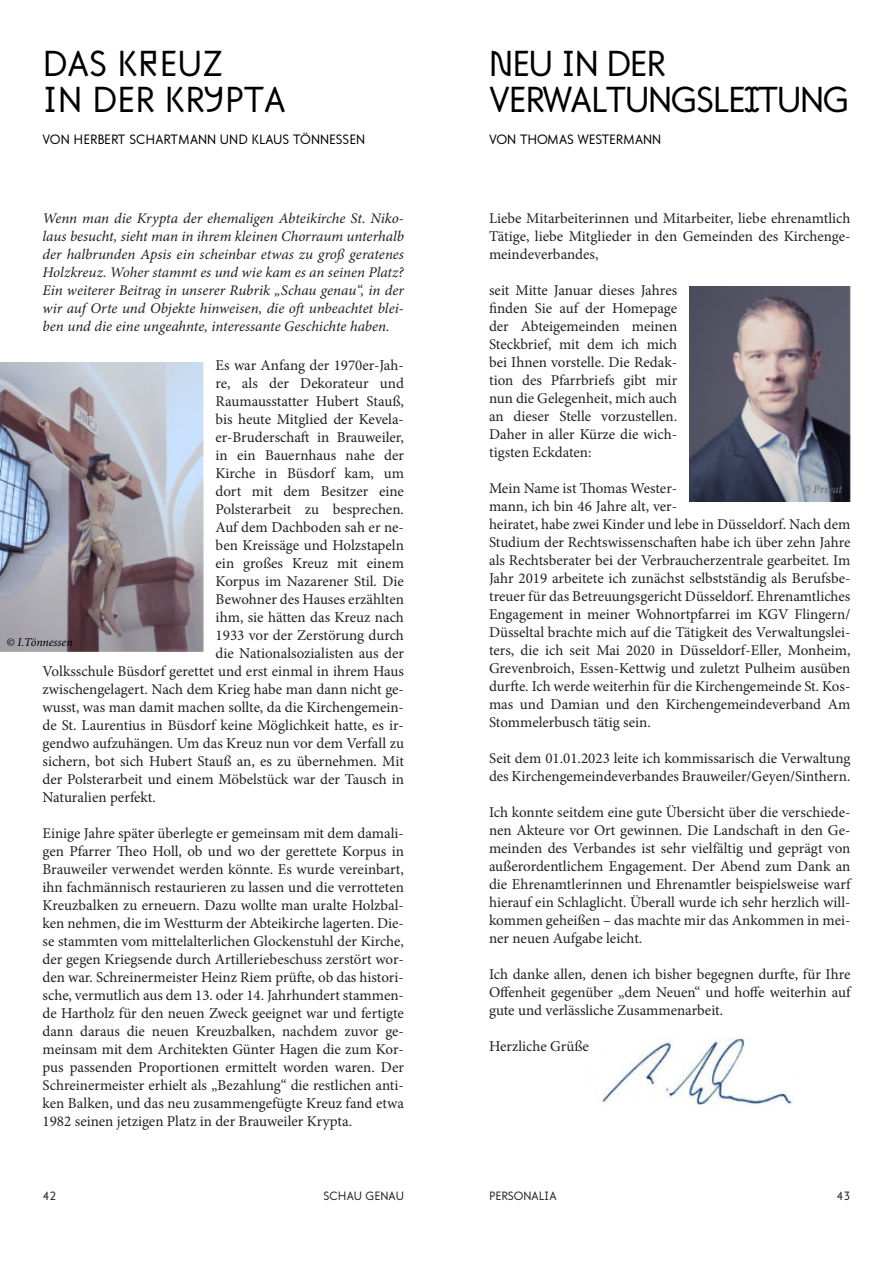
<style>
.page{position:relative;width:893px;height:1263px;background:#fff}
.page>*{position:absolute;margin:0;border:0;box-sizing:border-box;transform-origin:0 0}
.t1{font:36px/36px "Gemeinschaft Regular neu";letter-spacing:-.04em;color:#000}
.t2{font:36px/36px "Gemeinschaft Regular neu";color:#000}
.t3{font:15px/18px "Minion Pro";color:#231f20;text-align:justify}
.t4{font:italic 14.7px/18px "Minion Pro";letter-spacing:-.005em;color:#231f20;text-align:justify}
.t5{font:13.5px "Gemeinschaft Regular neu";color:#000}
.t6{font:12px "Gemeinschaft Regular neu";color:#231f20}
.t7{font:italic 12px "Minion Pro";letter-spacing:-.01em;color:#000}
.t8{font:italic 12px "Minion Pro";letter-spacing:-.005em;color:#737373}
.s1{font-family:"Gemeinschaft Sonderzeichen"}
</style>
<div class="page">
<img style="left:0;top:362px;width:203px;height:290px">
<img style="left:601px;top:1037px;width:192px;height:67px">
<img style="left:690px;top:286px;width:161px;height:215px">
<h1 class="t2" style="left:43px;top:49px;width:245px">DAS K<span class="s1">R</span>EUZ<br>IN DER KR<span class="s1">Y</span>PTA</h1>
<p class="t5" style="left:43px;top:134px;width:324px">VON HERBERT SCHARTMANN UND KLAUS TÖNNESSEN</p>
<p class="t4" style="left:43px;top:211px;width:363px">Wenn man die Krypta der ehemaligen Abteikirche St. Niko&shy;laus besucht, sieht man in ihrem kleinen Chorraum unterhalb der halbrunden Apsis ein scheinbar etwas zu groß geratenes Holzkreuz. Woher stammt es und wie kam es an seinen Platz?<br>Ein weiterer Beitrag in unserer Rubrik „Schau genau“, in der wir auf Orte und Objekte hinweisen, die oft unbeachtet blei&shy;ben und die eine ungeahnte, interessante Geschichte haben.</p>
<p class="t3" style="left:216px;top:358px;width:190px">Es war Anfang der 1970er-Jah-</p>
<p class="t3" style="left:216px;top:376px;width:190px">re, als der Dekorateur und</p>
<p class="t3" style="left:216px;top:394px;width:190px">Raumausstatter Hubert Stauß,</p>
<p class="t3" style="left:216px;top:412px;width:190px">bis heute Mitglied der Kevela-</p>
<p class="t3" style="left:216px;top:430px;width:190px">er-Bruderschaft in Brauweiler,</p>
<p class="t3" style="left:216px;top:448px;width:190px">in ein Bauernhaus nahe der</p>
<p class="t3" style="left:216px;top:466px;width:190px">Kirche in Büsdorf kam, um</p>
<p class="t3" style="left:216px;top:484px;width:190px">dort mit dem Besitzer eine</p>
<p class="t3" style="left:216px;top:502px;width:190px">Polsterarbeit zu besprechen.</p>
<p class="t3" style="left:216px;top:520px;width:190px">Auf dem Dachboden sah er ne-</p>
<p class="t3" style="left:216px;top:538px;width:190px">ben Kreissäge und Holzstapeln</p>
<p class="t3" style="left:216px;top:556px;width:190px">ein großes Kreuz mit einem</p>
<p class="t3" style="left:216px;top:574px;width:190px">Korpus im Nazarener Stil. Die</p>
<p class="t3" style="left:216px;top:592px;width:190px">Bewohner des Hauses erzählten</p>
<p class="t3" style="left:216px;top:610px;width:190px">ihm, sie hätten das Kreuz nach</p>
<p class="t3" style="left:216px;top:628px;width:190px">1933 vor der Zerstörung durch</p>
<p class="t3" style="left:216px;top:646px;width:190px">die Nationalsozialisten aus der</p>
<p class="t3" style="left:43px;top:664px;width:363px">Volksschule Büsdorf gerettet und erst einmal in ihrem Haus</p>
<p class="t3" style="left:43px;top:682px;width:363px">zwischengelagert. Nach dem Krieg habe man dann nicht ge-</p>
<p class="t3" style="left:43px;top:700px;width:363px">wusst, was man damit machen sollte, da die Kirchengemein-</p>
<p class="t3" style="left:43px;top:718px;width:363px">de St. Laurentius in Büsdorf keine Möglichkeit hatte, es ir-</p>
<p class="t3" style="left:43px;top:736px;width:363px">gendwo aufzuhängen. Um das Kreuz nun vor dem Verfall zu</p>
<p class="t3" style="left:43px;top:754px;width:363px">sichern, bot sich Hubert Stauß an, es zu übernehmen. Mit</p>
<p class="t3" style="left:43px;top:772px;width:363px">der Polsterarbeit und einem Möbelstück war der Tausch in</p>
<p class="t3" style="left:43px;top:790px;width:115px">Naturalien perfekt.</p>
<p class="t3" style="left:43px;top:826px;width:363px">Einige Jahre später überlegte er gemeinsam mit dem damali&shy;gen Pfarrer Theo Holl, ob und wo der gerettete Korpus in Brauweiler verwendet werden könnte. Es wurde vereinbart, ihn fachmännisch restaurieren zu lassen und die verrotteten Kreuzbalken zu erneuern. Dazu wollte man uralte Holzbal&shy;ken nehmen, die im Westturm der Abteikirche lagerten. Die&shy;se stammten vom mittelalterlichen Glockenstuhl der Kirche, der gegen Kriegsende durch Artilleriebeschuss zerstört wor&shy;den war. Schreinermeister Heinz Riem prüfte, ob das histori&shy;sche, vermutlich aus dem 13. oder 14. Jahrhundert stammen&shy;de Hartholz für den neuen Zweck geeignet war und fertigte dann daraus die neuen Kreuzbalken, nachdem zuvor ge&shy;meinsam mit dem Architekten Günter Hagen die zum Kor&shy;pus passenden Proportionen ermittelt worden waren. Der Schreinermeister erhielt als „Bezahlung“ die restlichen anti&shy;ken Balken, und das neu zusammengefügte Kreuz fand etwa 1982 seinen jetzigen Platz in der Brauweiler Krypta.</p>
<p class="t7" style="left:6px;top:637px;width:68px">© I.Tönnessen</p>
<p class="t6" style="left:43px;top:1191px;width:15px">42</p>
<p class="t6" style="left:324px;top:1191px;width:82px">SCHAU GENAU</p>
<h1 class="t1" style="left:489px;top:49px;width:362px">NEU IN DER<br>VERWALTUNGSLE<span class="s1">I</span>TUNG</h1>
<p class="t5" style="left:489px;top:134px;width:174px">VON THOMAS WESTERMANN</p>
<p class="t3" style="left:489px;top:211px;width:363px">Liebe Mitarbeiterinnen und Mitarbeiter, liebe ehrenamtlich Tätige, liebe Mitglieder in den Gemeinden des Kirchenge&shy;meindeverbandes,</p>
<p class="t3" style="left:489px;top:283px;width:190px">seit Mitte Januar dieses Jahres finden Sie auf der Homepage der Abteigemeinden meinen Steckbrief, mit dem ich mich bei Ihnen vorstelle. Die Redak&shy;tion des Pfarrbriefs gibt mir nun die Gelegenheit, mich auch an dieser Stelle vorzustellen.<br>Daher in aller Kürze die wich&shy;tigsten Eckdaten:</p>
<p class="t3" style="left:489px;top:481px;width:363px;text-align:left">Mein Name ist Thomas Wester-<br>mann, ich bin 46 Jahre alt, ver-<br>heiratet, habe zwei Kinder und lebe in Düsseldorf. Nach dem Studium der Rechtswissenschaften habe ich über zehn Jahre als Rechtsberater bei der Verbraucherzentrale gearbeitet. Im Jahr 2019 arbeitete ich zunächst selbstständig als Berufsbe&shy;treuer für das Betreuungsgericht Düsseldorf. Ehrenamtliches Engagement in meiner Wohnortpfarrei im KGV Flingern/ Düsseltal brachte mich auf die Tätigkeit des Verwaltungslei&shy;ters, die ich seit Mai 2020 in Düsseldorf-Eller, Monheim, Grevenbroich, Essen-Kettwig und zuletzt Pulheim ausüben durfte. Ich werde weiterhin für die Kirchengemeinde St. Kos&shy;mas und Damian und den Kirchengemeindeverband Am Stommelerbusch tätig sein.</p>
<p class="t3" style="left:489px;top:751px;width:363px">Seit dem 01.01.2023 leite ich kommissarisch die Verwaltung des Kirchengemeindeverbandes Brauweiler/Geyen/Sinthern.</p>
<p class="t3" style="left:489px;top:805px;width:363px">Ich konnte seitdem eine gute Übersicht über die verschiede&shy;nen Akteure vor Ort gewinnen. Die Landschaft in den Ge&shy;meinden des Verbandes ist sehr vielfältig und geprägt von außerordentlichem Engagement. Der Abend zum Dank an die Ehrenamtlerinnen und Ehrenamtler beispielsweise warf hierauf ein Schlaglicht. Überall wurde ich sehr herzlich will&shy;kommen geheißen – das machte mir das Ankommen in mei&shy;ner neuen Aufgabe leicht.</p>
<p class="t3" style="left:489px;top:967px;width:363px">Ich danke allen, denen ich bisher begegnen durfte, für Ihre Offenheit gegenüber „dem Neuen“ und hoffe weiterhin auf gute und verlässliche Zusammenarbeit.</p>
<p class="t3" style="left:489px;top:1039px;width:101px">Herzliche Grüße</p>
<p class="t8" style="left:802px;top:485px;width:41px">© Privat</p>
<p class="t6" style="left:489px;top:1191px;width:69px">PERSONALIA</p>
<p class="t6" style="left:836px;top:1191px;width:15px">43</p>
</div>
